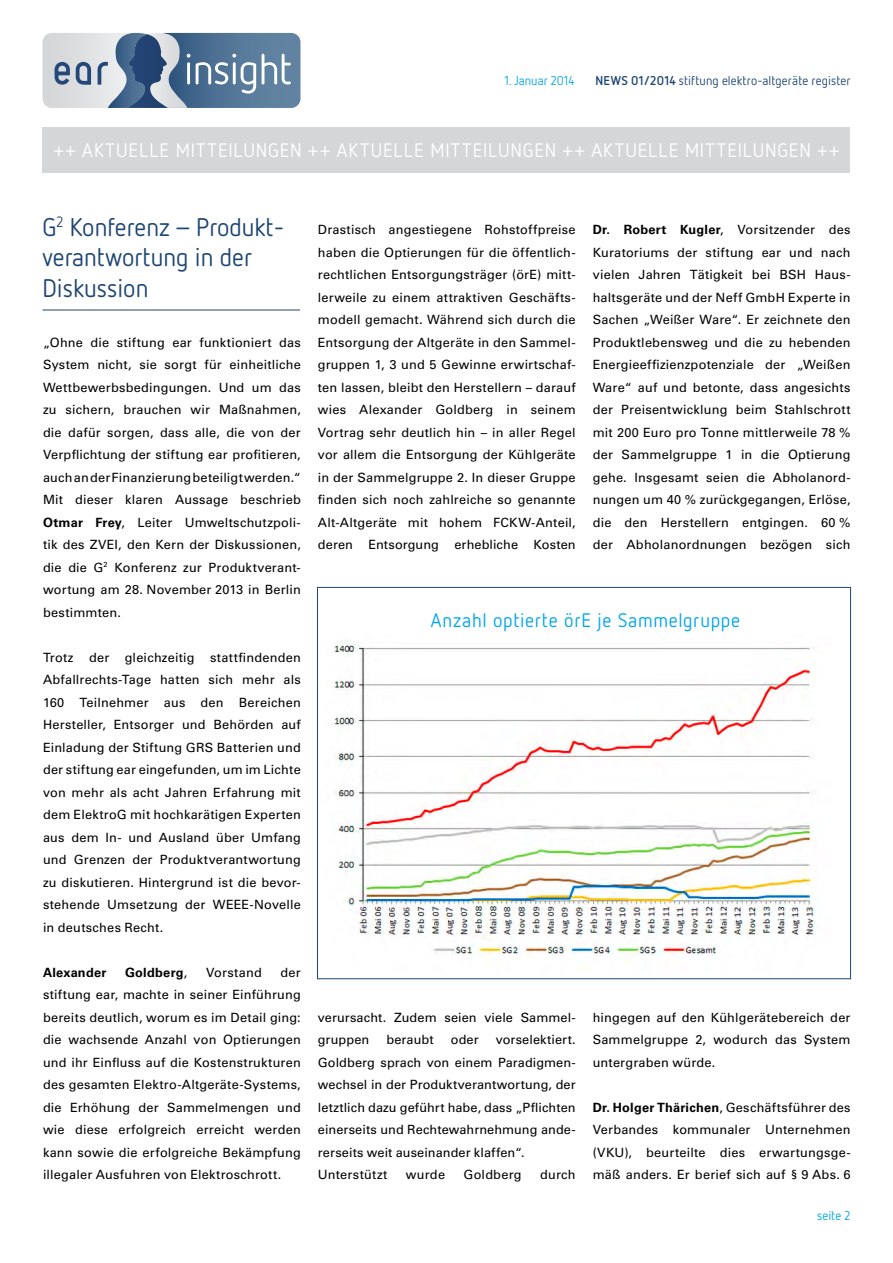
<style>
.page{position:relative;width:893px;height:1263px;background:#fff}
.page>*{position:absolute;margin:0;border:0;box-sizing:border-box;transform-origin:0 0}
.t1{font:25.5px/30.6px "Netto OT";color:#1e4673}
.t2{font:19.5px "Netto OT";letter-spacing:.05em;color:#fff}
.t3{font:19.5px "Netto OT";letter-spacing:.035em;color:#00a6eb}
.t4{font:12.75px/22.5px "Univers LT Std";letter-spacing:.01em;color:#000;text-align:justify}
.t5{font:12.75px "Netto OT";letter-spacing:.015em;color:#1e4673}
.t6{font:12.75px "Netto OT";color:#00a6eb}
.t7{font:700 12.75px "Univers LT Std";letter-spacing:.02em;color:#000}
.s1{font-weight:700}
.s2{font-weight:400}
</style>
<div class="page">
<div style="left:43px;top:128px;width:807px;height:45px;background:#d4d6d8"></div>
<svg style="left:43px;top:33px;width:257px;height:75px;background:#8399b0"></svg>
<hr style="left:43px;top:310px;width:257px;height:1px;background:#1e4673">
<img style="left:332px;top:640px;width:484px;height:332px">
<p class="t6" style="left:504px;top:73px;width:71px">1. Januar 2014</p>
<p class="t5" style="left:596px;top:72px;width:256px"><span class="s1">NEWS 01/2014</span> stiftung elektro-altgeräte register</p>
<h2 class="t2" style="left:54px;top:139px;width:787px">++ Aktuelle Mitteilungen ++ Aktuelle Mitteilungen ++ Aktuelle Mitteilungen ++</h2>
<h1 class="t1" style="left:43px;top:211px;width:243px">G<sup>2</sup> Konferenz – Produkt&shy;verantwortung in der<br>Diskussion</h1>
<p class="t4" style="left:43px;top:331px;width:259px">„Ohne die stiftung ear funktioniert das System nicht, sie sorgt für einheitliche Wettbewerbsbedingungen. Und um das zu sichern, brauchen wir Maßnahmen, die dafür sorgen, dass alle, die von der Verpflichtung der stiftung ear profitieren, auch an der Finanzierung beteiligt werden.“ Mit dieser klaren Aussage beschrieb <span class="s1">Otmar Frey</span>, Leiter Umweltschutzpoli&shy;tik des ZVEI, den Kern der Diskussionen, die die G<sup>2</sup> Konferenz zur Produktverant&shy;wortung am 28. November 2013 in Berlin bestimmten.</p>
<p class="t4" style="left:43px;top:646px;width:259px">Trotz der gleichzeitig stattfindenden Abfallrechts-Tage hatten sich mehr als 160 Teilnehmer aus den Bereichen Hersteller, Entsorger und Behörden auf Einladung der Stiftung GRS Batterien und der stiftung ear eingefunden, um im Lichte von mehr als acht Jahren Erfahrung mit dem ElektroG mit hochkarätigen Experten aus dem In- und Ausland über Umfang und Grenzen der Produktverantwortung zu diskutieren. Hintergrund ist die bevor&shy;stehende Umsetzung der WEEE-Novelle in deutsches Recht.</p>
<p class="t7" style="left:43px;top:965px;width:65px">Alexander</p>
<p class="t7" style="left:125px;top:965px;width:64px">Goldberg<span class="s2">,</span></p>
<p class="t4" style="left:206px;top:961px;width:57px">Vorstand</p>
<p class="t4" style="left:43px;top:961px;width:259px;text-indent:238px">der stiftung ear, machte in seiner Einführung bereits deutlich, worum es im Detail ging: die wachsende Anzahl von Optierungen und ihr Einfluss auf die Kostenstrukturen des gesamten Elektro-Altgeräte-Systems, die Erhöhung der Sammelmengen und wie diese erfolgreich erreicht werden kann sowie die erfolgreiche Bekämpfung illegaler Ausfuhren von Elektroschrott.</p>
<p class="t4" style="left:318px;top:218px;width:259px">Drastisch angestiegene Rohstoffpreise haben die Optierungen für die öffentlich&shy;rechtlichen Entsorgungsträger (örE) mitt&shy;lerweile zu einem attraktiven Geschäfts&shy;modell gemacht. Während sich durch die Entsorgung der Altgeräte in den Sammel&shy;gruppen 1, 3 und 5 Gewinne erwirtschaf&shy;ten lassen, bleibt den Herstellern – darauf wies Alexander Goldberg in seinem Vortrag sehr deutlich hin – in aller Regel vor allem die Entsorgung der Kühlgeräte in der Sammelgruppe 2. In dieser Gruppe finden sich noch zahlreiche so genannte Alt-Altgeräte mit hohem FCKW-Anteil, deren Entsorgung erhebliche Kosten</p>
<p class="t4" style="left:593px;top:218px;width:259px"><span class="s1">Dr. Robert Kugler</span>, Vorsitzender des Kuratoriums der stiftung ear und nach vielen Jahren Tätigkeit bei BSH Haus&shy;haltsgeräte und der Neff GmbH Experte in Sachen „Weißer Ware“. Er zeichnete den Produktlebensweg und die zu hebenden Energieeffizienzpotenziale der „Weißen Ware“ auf und betonte, dass angesichts der Preisentwicklung beim Stahlschrott mit 200 Euro pro Tonne mittlerweile 78 % der Sammelgruppe 1 in die Optierung gehe. Insgesamt seien die Abholanord&shy;nungen um 40 % zurückgegangen, Erlöse, die den Herstellern entgingen. 60 % der Abholanordnungen bezögen sich</p>
<h2 class="t3" style="left:431px;top:608px;width:311px">Anzahl optierte örE je Sammelgruppe</h2>
<p class="t4" style="left:318px;top:1006px;width:259px">verursacht. Zudem seien viele Sammel&shy;gruppen</p>
<p class="t4" style="left:318px;top:1028px;width:259px;text-align:left;text-indent:178px">vorselektiert.<br>Goldberg sprach von einem Paradigmen&shy;wechsel in der Produktverantwortung, der letztlich dazu geführt habe, dass „Pflichten einerseits und Rechtewahrnehmung ande&shy;rerseits weit auseinander klaffen“.<br>Unterstützt</p>
<p class="t4" style="left:386px;top:1028px;width:49px">beraubt</p>
<p class="t4" style="left:451px;top:1028px;width:29px">oder</p>
<p class="t4" style="left:406px;top:1163px;width:41px">wurde</p>
<p class="t4" style="left:464px;top:1163px;width:60px">Goldberg</p>
<p class="t4" style="left:540px;top:1163px;width:37px">durch</p>
<p class="t4" style="left:593px;top:1006px;width:259px">hingegen auf den Kühlgerätebereich der Sammelgruppe 2, wodurch das System untergraben würde.</p>
<p class="t4" style="left:593px;top:1096px;width:259px"><span class="s1">Dr. Holger Thärichen</span>, Geschäftsführer des Verbandes kommunaler Unternehmen (VKU), beurteilte dies erwartungsge&shy;mäß anders. Er berief sich auf § 9 Abs. 6</p>
<p class="t6" style="left:817px;top:1208px;width:35px">seite 2</p>
</div>
